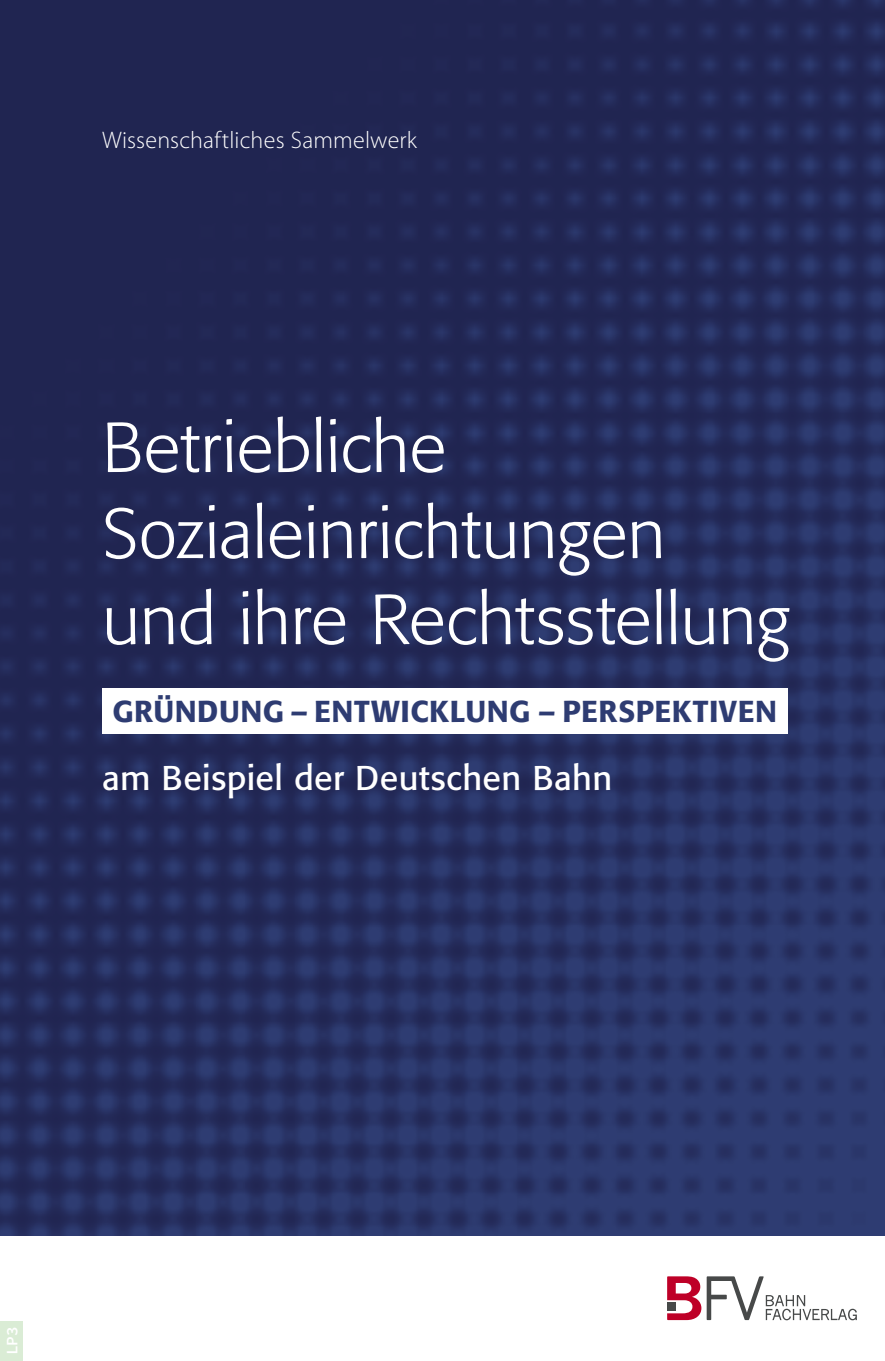
<style>
.page{position:relative;width:885px;height:1361px;background:#fff}
.page>*{position:absolute;margin:0;border:0;box-sizing:border-box;transform-origin:0 0}
.t1{font:300 70px/86px "Formata";color:#fff}
.t2{font:34px "Formata";letter-spacing:.015em;color:#fff}
.t3{font:500 30px "Formata";letter-spacing:.02em;color:#2e3c72}
.t4{font:300 24px "Myriad Pro";letter-spacing:.005em;color:#fff}
.t5{font:600 16px "Source Code Pro";color:#fff}
</style>
<div class="page">
<img style="left:0;top:0;width:884px;height:1236px">
<svg style="left:667px;top:1276px;width:189px;height:44px"></svg>
<div style="left:102px;top:688px;width:685px;height:45px;background:#fff"></div>
<div style="left:0;top:1321px;width:23px;height:40px;background:#daecd5"></div>
<p class="t4" style="left:102px;top:126px;width:316px">Wissenschaftliches Sammelwerk</p>
<p class="t1" style="left:102px;top:405px;width:689px">Betriebliche<br>Sozialeinrichtungen und ihre Rechtsstellung</p>
<p class="t3" style="left:112px;top:693px;width:666px">GRÜNDUNG – ENTWICKLUNG – PERSPE KTIVEN</p>
<p class="t2" style="left:102px;top:757px;width:511px">am Beispiel der Deutschen Bahn</p>
<p class="t5" style="left:2px;top:1355px;width:30px;rotate:-90deg">LP3</p>
</div>
